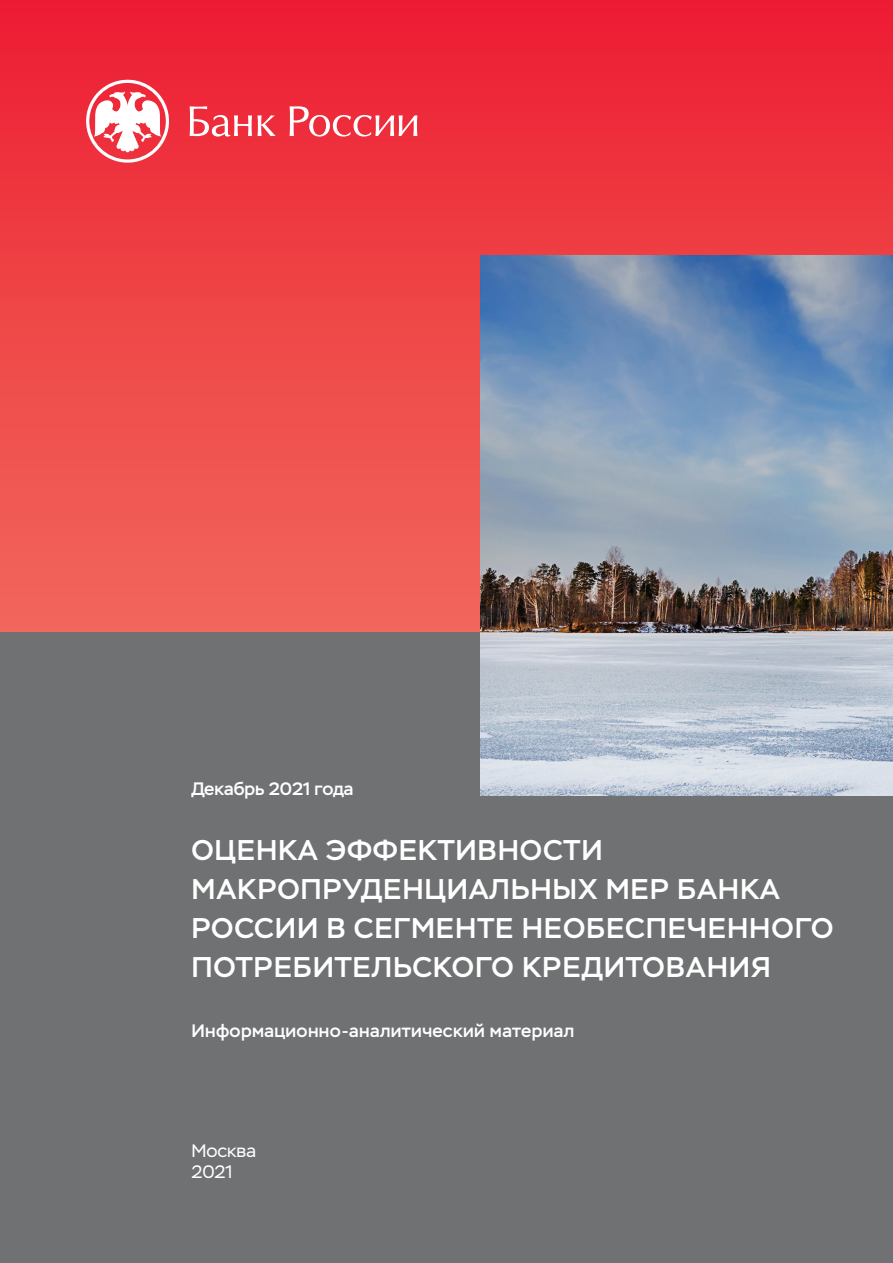
<style>
.page{position:relative;width:893px;height:1263px;background:#fff}
.page>*{position:absolute;margin:0;border:0;box-sizing:border-box;transform-origin:0 0}
.Текст{font:500 28.5px/39px "Stem";letter-spacing:.03em;color:#fff}
.Текст-2{font:500 18px "Stem";letter-spacing:.02em;color:#fff}
.Текст-3{font:500 18px "Stem";color:#fff}
.Текст-4{font:18px "Stem";color:#fff}
</style>
<div class="page">
<div style="left:0;top:631px;width:893px;height:632px;background:#6f7172"></div>
<div style="left:0;top:0;width:893px;height:631px;background:linear-gradient(to bottom,#ed1e32,#f1695d)"></div>
<img style="left:480px;top:255px;width:413px;height:540px">
<svg style="left:86px;top:80px;width:83px;height:83px"></svg>
<svg style="left:190px;top:106px;width:62px;height:31px"></svg>
<svg style="left:258px;top:115px;width:18px;height:21px"></svg>
<svg style="left:290px;top:106px;width:127px;height:31px"></svg>
<p class="Текст-3" style="left:191px;top:778px;width:164px">Декабрь 2021 года</p>
<p class="Текст" style="left:191px;top:831px;width:643px">ОЦЕНКА ЭФФЕКТИВНОСТИ<br>МАКРОПРУДЕНЦИАЛЬНЫХ МЕР БАНКА<br>РОССИИ В СЕГМЕНТЕ НЕОБЕСПЕЧЕННОГО<br>ПОТРЕБИТЕЛЬСКОГО КРЕДИТОВАНИЯ</p>
<p class="Текст-2" style="left:191px;top:1020px;width:385px">Информационно-аналитический материал</p>
<p class="Текст-4" style="left:191px;top:1140px;width:66px">Москва</p>
<p class="Текст-4" style="left:191px;top:1161px;width:43px">2021</p>
</div>
